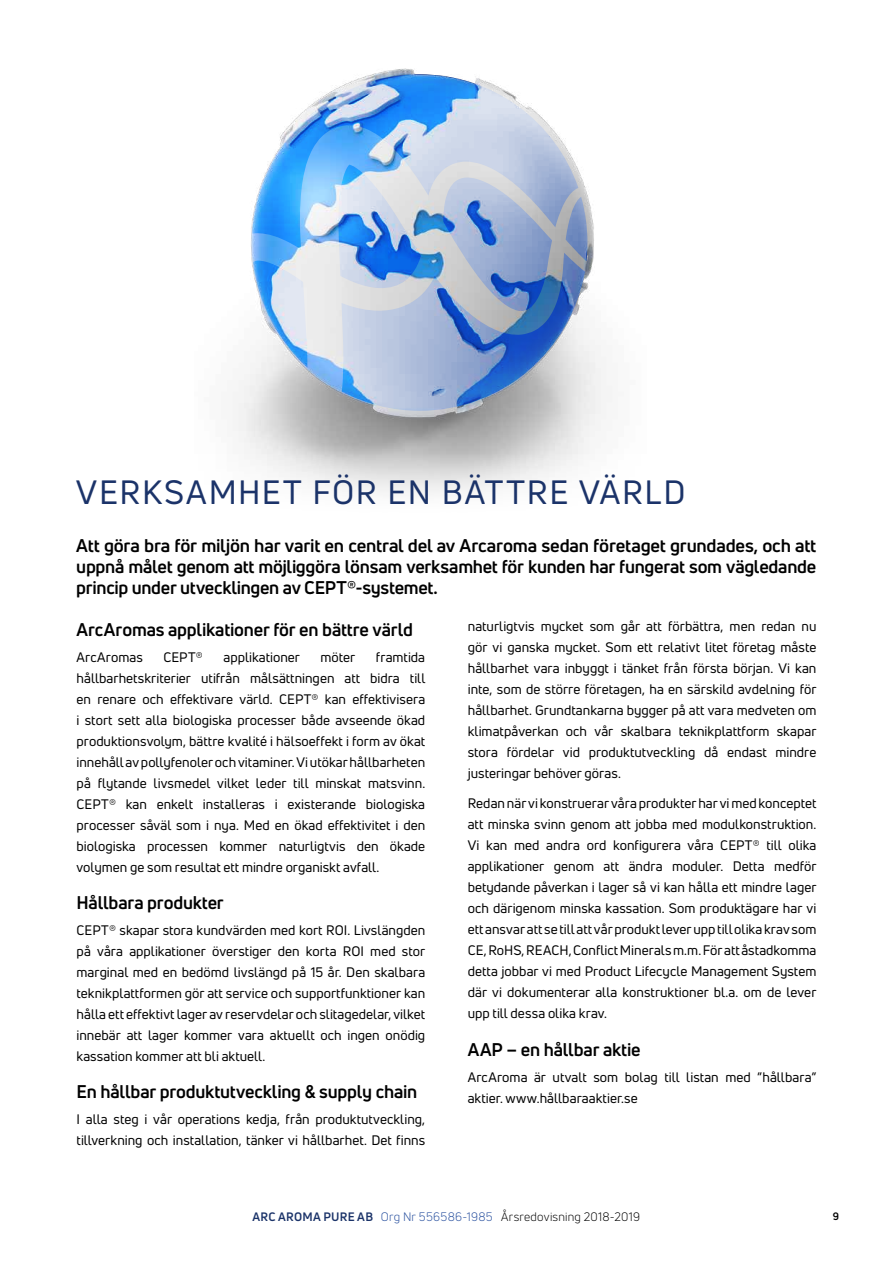
<style>
.page{position:relative;width:893px;height:1263px;background:#fff}
.page>*{position:absolute;margin:0;border:0;box-sizing:border-box;transform-origin:0 0}
.t1{font:33px "Uni Neue";letter-spacing:.05em;color:#1b3369}
.t2{font:700 18px/21px "Uni Neue";letter-spacing:-.01em;color:#000;text-align:justify}
.t3{font:13.5px/21px "Uni Neue";color:#000;text-align:justify}
.t4{font:12px "Uni Neue";letter-spacing:.02em;color:#000}
.t5{font:700 10.5px "Uni Neue";color:#000}
.s1{font-weight:700;color:#1b3369}
.s2{color:#274f9e}
</style>
<div class="page">
<img style="left:233px;top:68px;width:379px;height:425px">
<svg style="left:253px;top:260px;width:54px;height:107px"></svg>
<svg style="left:252px;top:74px;width:326px;height:176px"></svg>
<img style="left:338px;top:165px;width:249px;height:246px">
<h1 class="t1" style="left:76px;top:471px;width:611px">VERKSAMHET FÖR EN BÄTTRE VÄRLD</h1>
<h2 class="t2" style="left:76px;top:535px;width:742px">Att göra bra för miljön har varit en central del av Arcaroma sedan företaget grundades, och att uppnå målet genom att möjliggöra lönsam verksamhet för kunden har fungerat som vägledande princip under utvecklingen av CEPT®-systemet.</h2>
<h2 class="t2" style="left:77px;top:619px;width:338px">ArcAromas applikationer för en bättre värld</h2>
<p class="t3" style="left:77px;top:646px;width:68px">ArcAromas</p>
<p class="t3" style="left:163px;top:646px;width:41px">CEPT®</p>
<p class="t3" style="left:223px;top:646px;width:78px">applikationer</p>
<p class="t3" style="left:321px;top:646px;width:36px">möter</p>
<p class="t3" style="left:468px;top:615px;width:350px">naturligtvis mycket som går att förbättra, men redan nu gör vi ganska mycket. Som ett relativt litet företag måste hållbarhet vara inbyggt i tänket från första början. Vi kan inte, som de större företagen, ha en särskild avdelning för hållbarhet. Grundtankarna bygger på att vara medveten om klimatpåverkan och vår skalbara teknikplattform skapar stora fördelar vid produktutveckling då endast mindre justeringar behöver göras.</p>
<p class="t3" style="left:468px;top:792px;width:350px">Redan när vi konstruerar våra produkter har vi med konceptet att minska svinn genom att jobba med modulkonstruktion.<br>Vi kan med andra ord konfigurera våra CEPT® till olika applikationer genom att ändra moduler. Detta medför betydande påverkan i lager så vi kan hålla ett mindre lager och därigenom minska kassation. Som produktägare har vi ett ansvar att se till att vår produkt lever upp till olika krav som CE, RoHS, REACH, Conflict Minerals m.m. För att åstadkomma detta jobbar vi med Product Lifecycle Management System där vi dokumenterar alla konstruktioner bl.a. om de lever upp till dessa olika krav.</p>
<h2 class="t2" style="left:468px;top:1039px;width:174px">AAP – en hållbar aktie</h2>
<p class="t3" style="left:468px;top:1066px;width:350px">ArcAroma är utvalt som bolag till listan med ”hållbara” aktier. www.hållbaraaktier.se</p>
<p class="t3" style="left:77px;top:646px;width:350px;text-indent:299px">framtida hållbarhetskriterier utifrån målsättningen att bidra till en renare och effektivare värld. CEPT® kan effektivisera i stort sett alla biologiska processer både avseende ökad produktionsvolym, bättre kvalité i hälsoeffekt i form av ökat innehåll av pollyfenoler och vitaminer. Vi utökar hållbarheten på flytande livsmedel vilket leder till minskat matsvinn.<br>CEPT® kan enkelt installeras i existerande biologiska processer såväl som i nya. Med en ökad effektivitet i den biologiska processen kommer naturligtvis den ökade volymen ge som resultat ett mindre organiskt avfall.</p>
<h2 class="t2" style="left:77px;top:892px;width:149px">Hållbara produkter</h2>
<p class="t3" style="left:77px;top:919px;width:350px">CEPT® skapar stora kundvärden med kort ROI. Livslängden på våra applikationer överstiger den korta ROI med stor marginal med en bedömd livslängd på 15 år. Den skalbara teknikplattformen gör att service och supportfunktioner kan hålla ett effektivt lager av reservdelar och slitagedelar, vilket innebär att lager kommer vara aktuellt och ingen onödig kassation kommer att bli aktuell.</p>
<h2 class="t2" style="left:77px;top:1081px;width:342px">En hållbar produktutveckling &amp; supply chain</h2>
<p class="t3" style="left:77px;top:1108px;width:350px">I alla steg i vår operations kedja, från produktutveckling, tillverkning och installation, tänker vi hållbarhet. Det finns</p>
<p class="t4" style="left:252px;top:1209px;width:389px"><span class="s1">ARC AROMA PURE AB</span> <span class="s2">Org Nr 556586-1985</span> Årsredovisning 2018-2019</p>
<p class="t5" style="left:833px;top:1209px;width:8px">9</p>
</div>
